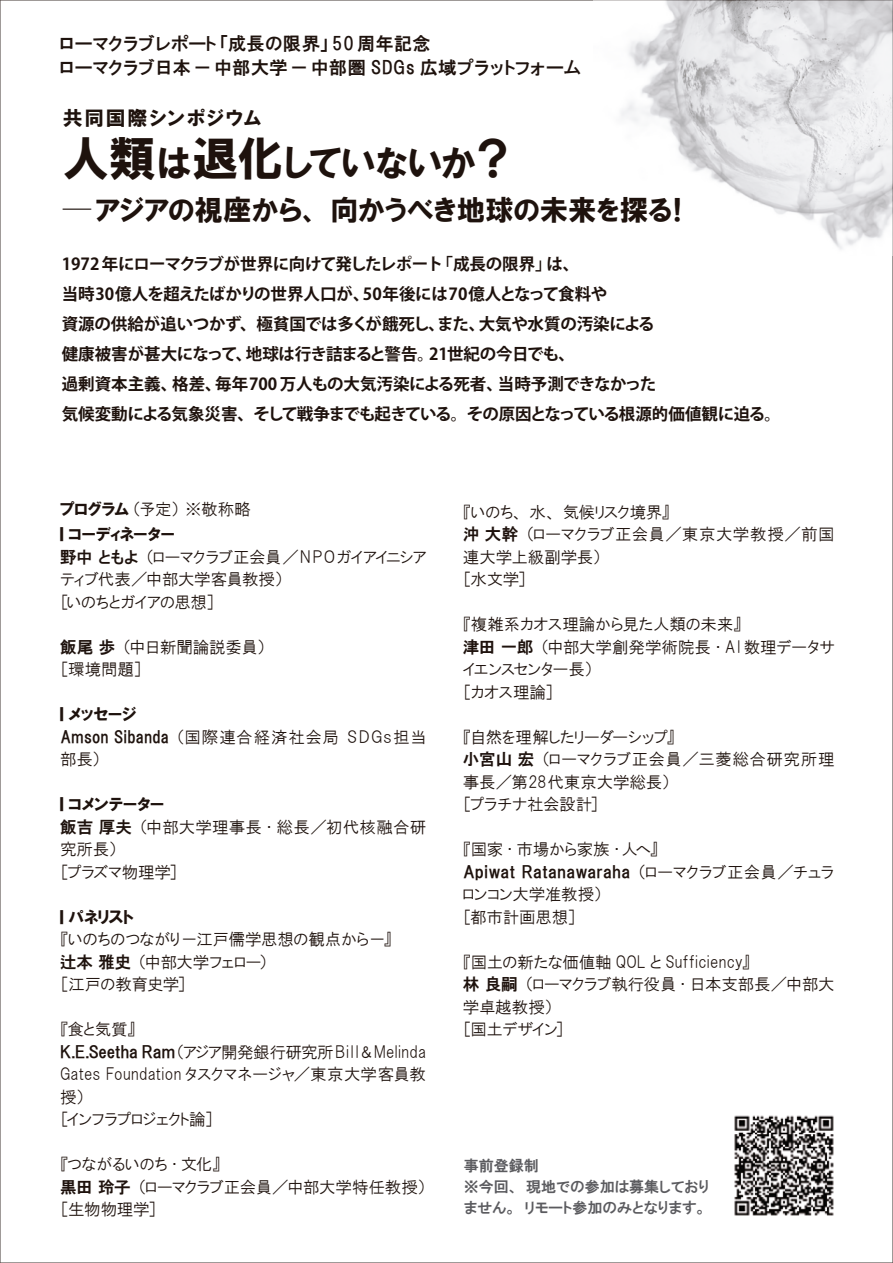
<style>
.page{position:relative;width:893px;height:1263px;background:#fff}
.page>*{position:absolute;margin:0;border:0;box-sizing:border-box;transform-origin:0 0}
.t1{font:37.2px "HGP Soei Kakugothic UB";letter-spacing:-.02em;color:#1e120d}
.t2{font:28.5px "HGP Soei Kakugothic UB";letter-spacing:-.005em;color:#1e120d}
.t3{font:19.8px "HGP Soei Kakugothic UB";letter-spacing:.095em;color:#1e120d}
.t4{font:18px/24px "HGP Gothic E";letter-spacing:.025em;color:#1e120d}
.t5{font:16.5px/22.5px "HGP Gothic M";letter-spacing:-.005em;color:#1e120d}
.t6{font:700 16.5px/30px "Koz Go Pro";letter-spacing:-.02em;color:#1e120d}
.t7{font:16.5px "HGP Gothic E";letter-spacing:-.015em;color:#1e120d;scale:1.1 1}
.t8{font:16.5px/22.5px "HGP Gothic M";letter-spacing:.05em;color:#1e120d}
.t9{font:16.5px "HGP Soei Kakugothic UB";color:#1e120d;scale:.2 1}
.t10{font:15px/21px "HGP Gothic E";color:#5b5b5f}
.s1{font-size:46.5px}
.s2{font-family:"Koz Go Pr 6 N"}
.s3{font-family:"HGP Soei Kakugothic UB"}
.s4{font-family:"HGP Gothic E"}
.s5{font-family:"HGP Gothic M"}
</style>
<div class="page">
<img style="left:594px;top:0;width:299px;height:255px">
<img style="left:734px;top:1115px;width:100px;height:101px">
<p class="t4" style="left:59px;top:32px;width:524px">ローマクラブレポート「成長の限界」 50 周年記念<br>ローマクラブ日本－中部大学－中部圏 SDGs 広域プラットフォーム</p>
<p class="t3" style="left:63px;top:108px;width:200px">共同国際シンポジウム</p>
<h1 class="t1" style="left:63px;top:144px;width:455px"><span class="s1">人類</span>は<span class="s1">退化</span>していないか<span class="s1">？</span></h1>
<h2 class="t2" style="left:63px;top:195px;width:630px"><span class="s2">―</span>アジアの視座から、向かうべき地球の未来を探る！</h2>
<p class="t6" style="left:62px;top:250px;width:721px">1972 年にローマクラブが世界に向けて発したレポート「成長の限界」は、<br>当時30億人を超えたばかりの世界人口が、50年後には70億人となって食料や<br>資源の供給が追いつかず、極貧国では多くが餓死し、また、大気や水質の汚染による<br>健康被害が甚大になって、地球は行き詰まると警告。21世紀の今日でも、<br>過剰資本主義、格差、毎年700万人もの大気汚染による死者、当時予測できなかった<br>気候変動による気象災害、そして戦争までも起きている。その原因となっている根源的価値観に迫る。</p>
<p class="t5" style="left:60px;top:497px;width:192px"><span class="s3">プログラム</span>（予定） ※敬称略</p>
<p class="t9" style="left:60px;top:526px;width:575px">■ コーディネーター</p>
<p class="t5" style="left:60px;top:545px;width:368px"><span class="s4">野中 ともよ</span>（ローマクラブ正会員／NPOガイアイニシアティブ代表／中部大学客員教授）<br>［いのちとガイアの思想］</p>
<p class="t5" style="left:60px;top:635px;width:207px"><span class="s4">飯尾 歩</span>（中日新聞論説委員）［環境問題］</p>
<p class="t9" style="left:60px;top:706px;width:384px">■ メッセージ</p>
<p class="t8" style="left:60px;top:725px;width:368px"><span class="s4">Amson Sibanda</span> （国際連合経済社会局 SDGs担当部長）</p>
<p class="t9" style="left:60px;top:796px;width:523px">■ コメンテーター</p>
<p class="t5" style="left:60px;top:815px;width:368px"><span class="s4">飯吉 厚夫</span>（中部大学理事長・総長／初代核融合研究所長）<br>［プラズマ物理学］</p>
<p class="t9" style="left:60px;top:908px;width:369px">■ パネリスト</p>
<p class="t5" style="left:60px;top:928px;width:333px">『いのちのつながり－江戸儒学思想の観点から－』<span class="s4">辻本 雅史</span>（中部大学フェロー）<br>［江戸の教育史学］</p>
<p class="t5" style="left:60px;top:1018px;width:368px">『食と気質』<br><span class="s4">K.E.Seetha Ram</span>（アジア開発銀行研究所Bi l l &amp;Melinda<br>Gates Foundation タスクマネージャ／東京大学客員教授）<br>［インフラプロジェクト論］</p>
<p class="t5" style="left:60px;top:1153px;width:368px">『つながるいのち・文化』<br><span class="s4">黒田 玲子</span>（ローマクラブ正会員／中部大学特任教授）［生物物理学］</p>
<p class="t5" style="left:463px;top:500px;width:373px">『いのち、水、気候リスク境界』<br><span class="s4">沖 大幹</span>（ローマクラブ正会員／東京大学教授／前国連大学上級副学長）<br>［水文学］</p>
<p class="t5" style="left:463px;top:613px;width:374px">『複雑系カオス理論から見た人類の未来』<br><span class="s4">津田 一郎</span>（中部大学創発学術院長・AI 数理データサイエンスセンター長）<br>［カオス理論］</p>
<p class="t5" style="left:463px;top:725px;width:373px">『自然を理解したリーダーシップ』<br><span class="s4">小宮山 宏</span>（ローマクラブ正会員／三菱総合研究所理事長／第28代東京大学総長）<br>［プラチナ社会設計］</p>
<p class="t5" style="left:463px;top:838px;width:197px">『国家・市場から家族・人へ』</p>
<p class="t7" style="left:463px;top:863px;width:339px">Apiwat Ratanawaraha <span class="s5">（ローマクラブ正会員／チュラ</span></p>
<p class="t5" style="left:463px;top:883px;width:141px">ロンコン大学准教授）［都市計画思想］</p>
<p class="t5" style="left:463px;top:950px;width:373px">『国土の新たな価値軸 QOL と Sufficiency』<br><span class="s4">林 良嗣</span>（ローマクラブ執行役員・日本支部長／中部大学卓越教授）<br>［国土デザイン］</p>
<p class="t10" style="left:464px;top:1155px;width:247px">事前登録制<br>※今回、現地での参加は募集しておりません。リモート参加のみとなります。</p>
</div>
